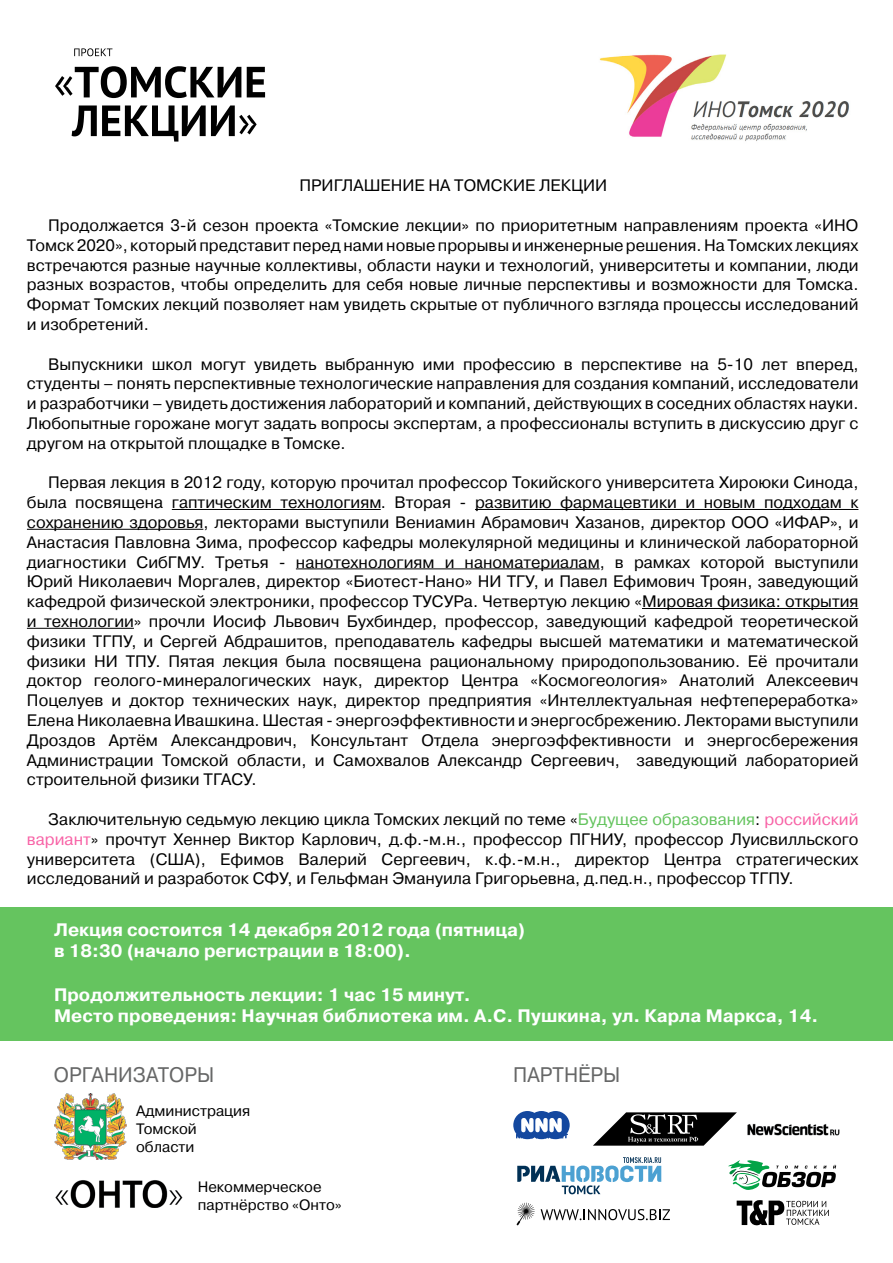
<style>
.page{position:relative;width:893px;height:1263px;background:#fff}
.page>*{position:absolute;margin:0;border:0;box-sizing:border-box;transform-origin:0 0}
.t1{font:21px "Pragmatica WINC";color:#666767;scale:.95 1}
.t2{font:700 18px/21.6px "Pragmatica WINC";color:#fff}
.t3{font:16.5px/19.8px "Pragmatica WINC";color:#000;text-align:justify}
.t4{font:15px/18px "Pragmatica WINC";color:#000}
.s1{color:#65c45f}
.s2{color:#f862a6}
</style>
<div class="page">
<div style="left:0;top:907px;width:893px;height:134px;background:#65c45f"></div>
<hr style="left:172px;top:509px;width:209px;height:1px;background:#000">
<hr style="left:475px;top:509px;width:383px;height:1px;background:#000">
<hr style="left:27px;top:529px;width:176px;height:1px;background:#000">
<hr style="left:296px;top:568px;width:304px;height:1px;background:#000">
<hr style="left:642px;top:608px;width:216px;height:1px;background:#000">
<hr style="left:27px;top:628px;width:107px;height:1px;background:#000">
<img style="left:599px;top:54px;width:250px;height:87px">
<svg style="left:74px;top:48px;width:38px;height:8px"></svg>
<svg style="left:55px;top:66px;width:186px;height:32px"></svg>
<svg style="left:247px;top:67px;width:18px;height:30px"></svg>
<svg style="left:72px;top:105px;width:185px;height:37px"></svg>
<img style="left:54px;top:1094px;width:72px;height:65px">
<img style="left:55px;top:1180px;width:128px;height:27px">
<svg style="left:541px;top:1209px;width:129px;height:11px"></svg>
<svg style="left:516px;top:1203px;width:19px;height:22px"></svg>
<svg style="left:728px;top:1160px;width:108px;height:30px"></svg>
<svg style="left:593px;top:1112px;width:144px;height:34px"></svg>
<img style="left:747px;top:1123px;width:93px;height:13px">
<svg style="left:513px;top:1111px;width:57px;height:28px"></svg>
<svg style="left:517px;top:1157px;width:144px;height:37px"></svg>
<svg style="left:737px;top:1200px;width:92px;height:25px"></svg>
<p class="t3" style="left:299px;top:176px;width:309px">ПРИГЛАШЕНИЕ НА ТОМСКИЕ ЛЕКЦИИ</p>
<p class="t3" style="left:27px;top:215px;width:833px;text-indent:21px">Продолжается 3-й сезон проекта «Томские лекции» по приоритетным направлениям проекта «ИНО Томск 2020», который представит перед нами новые прорывы и инженерные решения. На Томских лекциях встречаются разные научные коллективы, области науки и технологий, университеты и компании, люди разных возрастов, чтобы определить для себя новые личные перспективы и возможности для Томска.<br>Формат Томских лекций позволяет нам увидеть скрытые от публичного взгляда процессы исследований и изобретений.</p>
<p class="t3" style="left:27px;top:354px;width:833px;text-indent:21px">Выпускники школ могут увидеть выбранную ими профессию в перспективе на 5-10 лет вперед, студенты – понять перспективные технологические направления для создания компаний, исследователи и разработчики – увидеть достижения лабораторий и компаний, действующих в соседних областях науки.<br>Любопытные горожане могут задать вопросы экспертам, а профессионалы вступить в дискуссию друг с другом на открытой площадке в Томске.</p>
<p class="t3" style="left:27px;top:473px;width:833px;text-indent:21px">Первая лекция в 2012 году, которую прочитал профессор Токийского университета Хироюки Синода, была посвящена гаптическим технологиям. Вторая - развитию фармацевтики и новым подходам к сохранению здоровья, лекторами выступили Вениамин Абрамович Хазанов, директор ООО «ИФАР», и Анастасия Павловна Зима, профессор кафедры молекулярной медицины и клинической лабораторной диагностики СибГМУ. Третья - нанотехнологиям и наноматериалам, в рамках которой выступили Юрий Николаевич Моргалев, директор «Биотест-Нано» НИ ТГУ, и Павел Ефимович Троян, заведующий кафедрой физической электроники, профессор ТУСУРа. Четвертую лекцию «Мировая физика: открытия и технологии» прочли Иосиф Львович Бухбиндер, профессор, заведующий кафедрой теоретической физики ТГПУ, и Сергей Абдрашитов, преподаватель кафедры высшей математики и математической физики НИ ТПУ. Пятая лекция была посвящена рациональному природопользованию. Её прочитали доктор геолого-минералогических наук, директор Центра «Космогеология» Анатолий Алексеевич Поцелуев и доктор технических наук, директор предприятия «Интеллектуальная нефтепереработка» Елена Николаевна Ивашкина. Шестая - энергоэффективности и энергосбрежению. Лекторами выступили Дроздов Артём Александрович, Консультант Отдела энергоэффективности и энергосбережения Администрации Томской области, и Самохвалов Александр Сергеевич, заведующий лабораторией строительной физики ТГАСУ.</p>
<p class="t3" style="left:27px;top:809px;width:833px;text-indent:21px">Заключительную седьмую лекцию цикла Томских лекций по теме «<span class="s1">Будущее образования</span>: <span class="s2">российский вариант</span>» прочтут Хеннер Виктор Карлович, д.ф.-м.н., профессор ПГНИУ, профессор Луисвилльского университета (США), Ефимов Валерий Сергеевич, к.ф.-м.н., директор Центра стратегических исследований и разработок СФУ, и Гельфман Эмануила Григорьевна, д.пед.н., профессор ТГПУ.</p>
<p class="t2" style="left:54px;top:919px;width:473px">Лекция состоится 14 декабря 2012 года (пятница) в 18:30 (начало регистрации в 18:00).</p>
<p class="t2" style="left:54px;top:984px;width:766px">Продолжительность лекции: 1 час 15 минут.<br>Место проведения: Научная библиотека им. А.С. Пушкина, ул. Карла Маркса, 14.</p>
<p class="t1" style="left:54px;top:1063px;width:170px">ОРГАНИЗАТОРЫ</p>
<p class="t1" style="left:513px;top:1063px;width:114px">ПАРТНЁРЫ</p>
<p class="t4" style="left:136px;top:1102px;width:116px">Администрация<br>Томской области</p>
<p class="t4" style="left:198px;top:1177px;width:146px">Некоммерческое партнёрство «Онто»</p>
</div>
